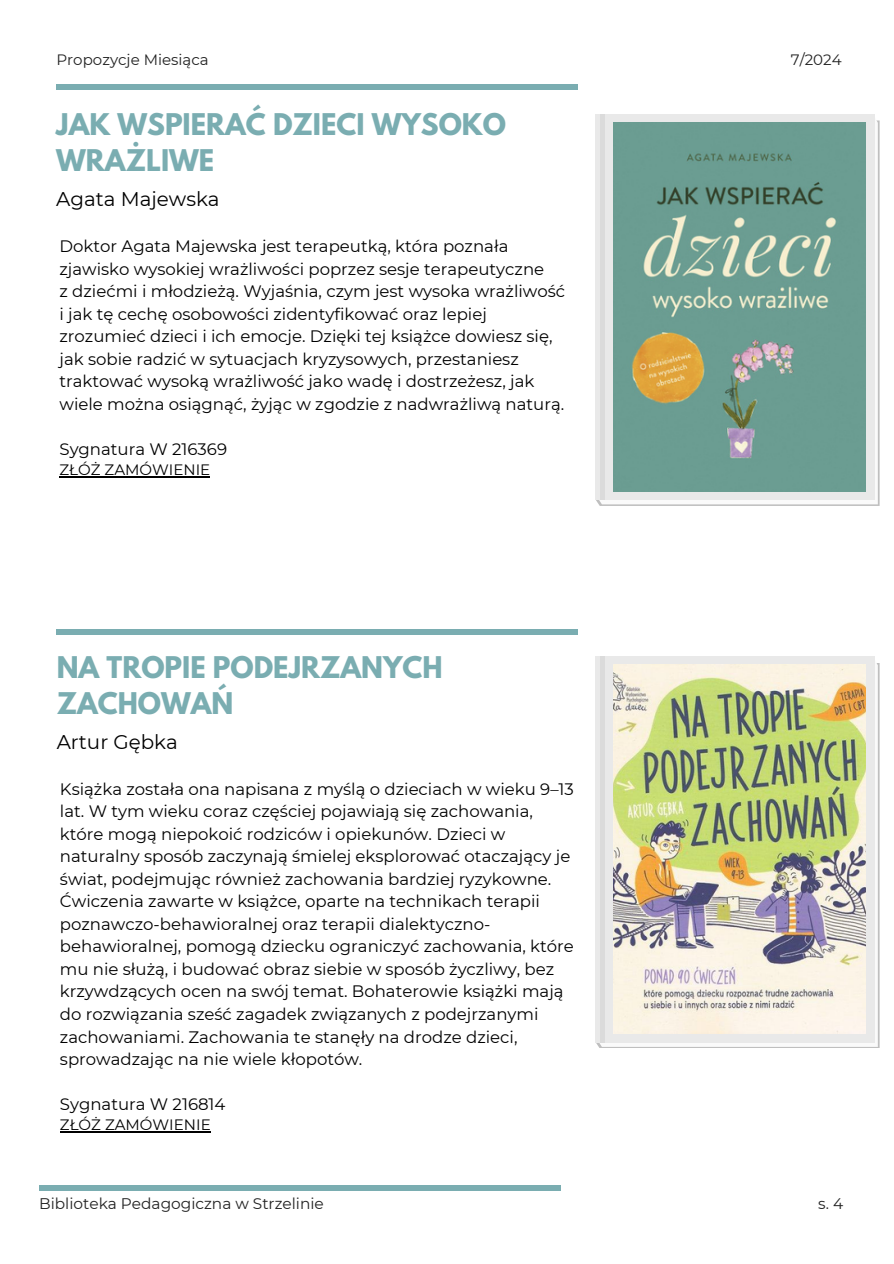
<style>
.page{position:relative;width:894px;height:1264px;background:#fff}
.page>*{position:absolute;margin:0;border:0;box-sizing:border-box;transform-origin:0 0}
.t1{font:700 26.4px/36px "League Spartan";color:#7aadb1}
.t2{font:19.8px "Montserrat";color:#000}
.t3{font:16.5px/22.5px "Montserrat";color:#000}
.t4{font:15.3px "Montserrat";color:#222}
.t5{font:15px "Montserrat";color:#000}
.t6{font:15px "Montserrat";color:#222}
</style>
<div class="page">
<div style="left:56px;top:629px;width:521px;height:5px;background:#7aadb1"></div>
<div style="left:39px;top:1185px;width:521px;height:5px;background:#7aadb1"></div>
<div style="left:57px;top:84px;width:520px;height:5px;background:#7aadb1"></div>
<svg style="left:597px;top:116px;width:280px;height:388px"></svg>
<div style="left:594px;top:114px;width:280px;height:385px;background:#e9e9e9"></div>
<img style="left:613px;top:122px;width:252px;height:369px">
<hr style="left:600px;top:114px;width:4px;height:385px;background:#dbdbdb">
<svg style="left:597px;top:659px;width:280px;height:387px"></svg>
<div style="left:594px;top:656px;width:280px;height:386px;background:#e9e9e9"></div>
<img style="left:613px;top:664px;width:252px;height:369px">
<hr style="left:600px;top:656px;width:4px;height:386px;background:#dbdbdb">
<hr style="left:59px;top:476px;width:151px;height:1px;background:#000">
<hr style="left:60px;top:1131px;width:151px;height:1px;background:#000">
<p class="t6" style="left:56px;top:50px;width:154px">Propozycje Miesiąca</p>
<p class="t6" style="left:790px;top:50px;width:52px">7/2024</p>
<p class="t1" style="left:56px;top:110px;width:451px">JAK WSPIERAĆ DZIECI WYSOKO<br>WRAŻLIWE</p>
<p class="t2" style="left:56px;top:187px;width:165px">Agata Majewska</p>
<p class="t3" style="left:59px;top:235px;width:486px">Doktor Agata Majewska jest terapeutką, która poznała zjawisko wysokiej wrażliwości poprzez sesje terapeutyczne</p>
<p class="t3" style="left:59px;top:280px;width:507px">z dziećmi i młodzieżą. Wyjaśnia, czym jest wysoka wrażliwość i jak tę cechę osobowości zidentyfikować oraz lepiej zrozumieć dzieci i ich emocje. Dzięki tej książce dowiesz się, jak sobie radzić w sytuacjach kryzysowych, przestaniesz traktować wysoką wrażliwość jako wadę i dostrzeżesz, jak wiele można osiągnąć, żyjąc w zgodzie z nadwrażliwą naturą.</p>
<h1 class="t3" style="left:59px;top:438px;width:169px">Sygnatura W 216369</h1>
<h2 class="t5" style="left:59px;top:460px;width:152px">ZŁÓŻ ZAMÓWIENIE</h2>
<p class="t1" style="left:57px;top:652px;width:387px">NA TROPIE PODEJRZANYCH<br>ZACHOWAŃ</p>
<p class="t2" style="left:57px;top:729px;width:123px">Artur Gębka</p>
<p class="t3" style="left:60px;top:777px;width:515px">Książka została ona napisana z myślą o dzieciach w wieku 9–13 lat. W tym wieku coraz częściej pojawiają się zachowania, które mogą niepokoić rodziców i opiekunów. Dzieci w naturalny sposób zaczynają śmielej eksplorować otaczający je świat, podejmując również zachowania bardziej ryzykowne.<br>Ćwiczenia zawarte w książce, oparte na technikach terapii poznawczo-behawioralnej oraz terapii dialektyczno&shy;behawioralnej, pomogą dziecku ograniczyć zachowania, które mu nie służą, i budować obraz siebie w sposób życzliwy, bez krzywdzących ocen na swój temat. Bohaterowie książki mają do rozwiązania sześć zagadek związanych z podejrzanymi zachowaniami. Zachowania te stanęły na drodze dzieci, sprowadzając na nie wiele kłopotów.</p>
<p class="t3" style="left:60px;top:1092px;width:167px">Sygnatura W 216814</p>
<p class="t5" style="left:60px;top:1115px;width:152px">ZŁÓŻ ZAMÓWIENIE</p>
<p class="t4" style="left:39px;top:1194px;width:286px">Biblioteka Pedagogiczna w Strzelinie</p>
<p class="t4" style="left:818px;top:1194px;width:26px">s. 4</p>
</div>
